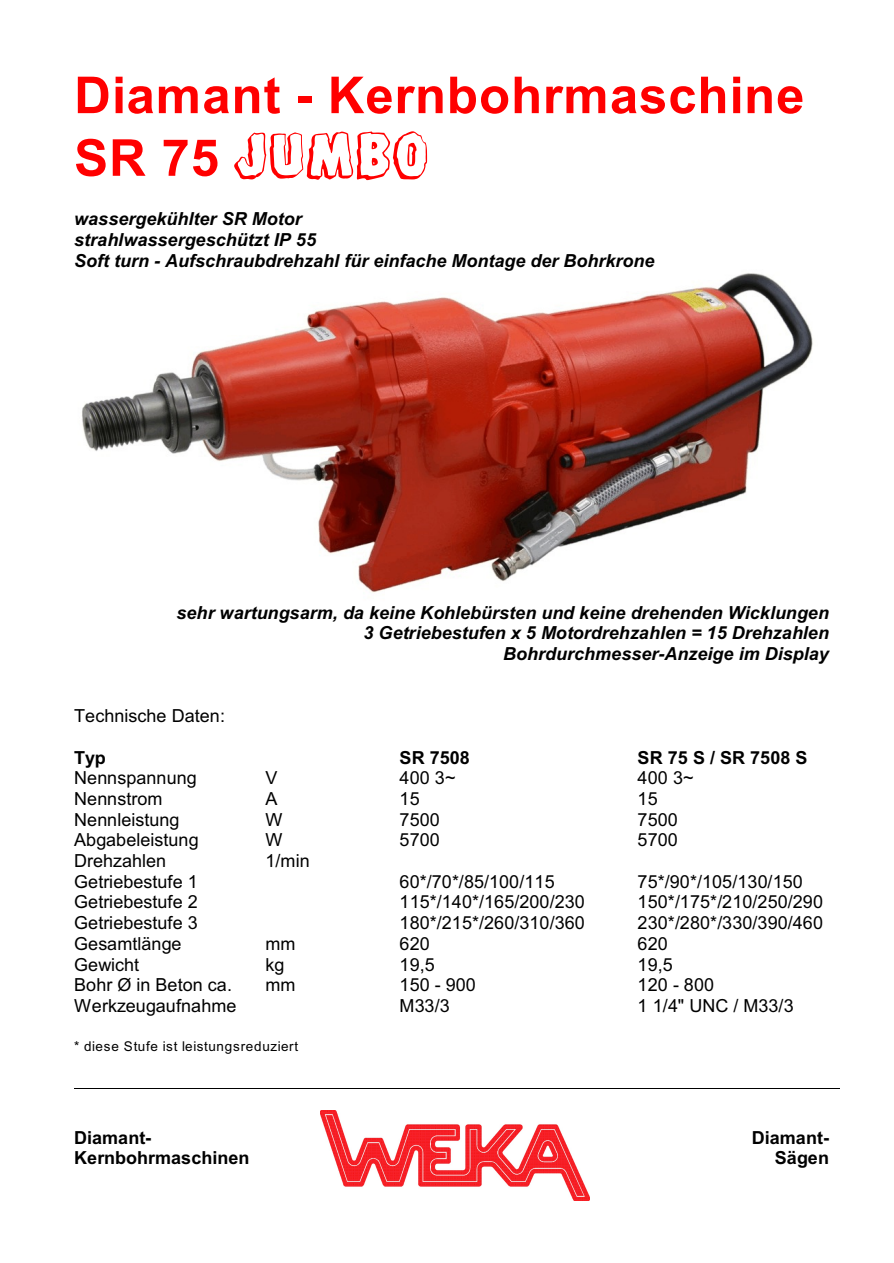
<style>
.page{position:relative;width:894px;height:1263px;background:#fff}
.page>*{position:absolute;margin:0;border:0;box-sizing:border-box;transform-origin:0 0}
.t1{font:67.5px "Bedrock BT";color:#f00}
.t2{font:700 51px "Arial";letter-spacing:.015em;color:#f00}
.t3{font:18px "Arial";letter-spacing:.005em;color:#000}
.t4{font:italic 700 18px/20.7px "Arial";color:#000}
.t5{font:700 18px/20.7px "Arial";letter-spacing:.005em;color:#000}
.t6{font:13.5px "Arial";letter-spacing:.045em;color:#000}
.s1{font-family:"Arial";font-weight:700;font-size:51px}
</style>
<div class="page">
<img style="left:82px;top:273px;width:731px;height:320px">
<img style="left:320px;top:1111px;width:269px;height:90px">
<hr style="left:74px;top:1088px;width:765px;height:1px;background:#000">
<h2 class="t2" style="left:74px;top:76px;width:732px">Diamant - Kernbohrmaschine</h2>
<h1 class="t1" style="left:74px;top:125px;width:356px"><span class="s1">SR 75</span> JUMBO</h1>
<p class="t4" style="left:74px;top:210px;width:582px">wassergekühlter SR Motor<br>strahlwassergeschützt IP 55<br>Soft turn - Aufschraubdrehzahl für einfache Montage der Bohrkrone</p>
<p class="t4" style="left:176px;top:604px;width:654px;text-align:right">sehr wartungsarm, da keine Kohlebürsten und keine drehenden Wicklungen<br>3 Getriebestufen x 5 Motordrehzahlen = 15 Drehzahlen<br>Bohrdurchmesser-Anzeige im Display</p>
<p class="t3" style="left:74px;top:709px;width:152px">Technische Daten:</p>
<p class="t5" style="left:74px;top:749px;width:33px">Typ</p>
<p class="t5" style="left:400px;top:749px;width:72px">SR 7508</p>
<p class="t5" style="left:638px;top:749px;width:171px">SR 75 S / SR 7508 S</p>
<p class="t3" style="left:74px;top:771px;width:124px">Nennspannung</p>
<p class="t3" style="left:266px;top:771px;width:14px">V</p>
<p class="t3" style="left:400px;top:771px;width:57px">400 3~</p>
<p class="t3" style="left:638px;top:771px;width:57px">400 3~</p>
<p class="t3" style="left:74px;top:792px;width:90px">Nennstrom</p>
<p class="t3" style="left:266px;top:792px;width:14px">A</p>
<p class="t3" style="left:400px;top:792px;width:22px">15</p>
<p class="t3" style="left:638px;top:792px;width:22px">15</p>
<p class="t3" style="left:74px;top:813px;width:107px">Nennleistung</p>
<p class="t3" style="left:266px;top:813px;width:18px">W</p>
<p class="t3" style="left:400px;top:813px;width:42px">7500</p>
<p class="t3" style="left:638px;top:813px;width:42px">7500</p>
<p class="t3" style="left:74px;top:833px;width:126px">Abgabeleistung</p>
<p class="t3" style="left:266px;top:833px;width:18px">W</p>
<p class="t3" style="left:400px;top:833px;width:42px">5700</p>
<p class="t3" style="left:638px;top:833px;width:42px">5700</p>
<p class="t3" style="left:74px;top:854px;width:94px">Drehzahlen</p>
<p class="t3" style="left:266px;top:854px;width:46px">1/min</p>
<p class="t3" style="left:74px;top:875px;width:125px">Getriebestufe 1</p>
<p class="t3" style="left:400px;top:875px;width:157px">60*/70*/85/100/115</p>
<p class="t3" style="left:638px;top:875px;width:167px">75*/90*/105/130/150</p>
<p class="t3" style="left:74px;top:895px;width:125px">Getriebestufe 2</p>
<p class="t3" style="left:400px;top:895px;width:187px">115*/140*/165/200/230</p>
<p class="t3" style="left:638px;top:895px;width:187px">150*/175*/210/250/290</p>
<p class="t3" style="left:74px;top:916px;width:125px">Getriebestufe 3</p>
<p class="t3" style="left:400px;top:916px;width:187px">180*/215*/260/310/360</p>
<p class="t3" style="left:638px;top:916px;width:187px">230*/280*/330/390/460</p>
<p class="t3" style="left:74px;top:937px;width:109px">Gesamtlänge</p>
<p class="t3" style="left:266px;top:937px;width:32px">mm</p>
<p class="t3" style="left:400px;top:937px;width:32px">620</p>
<p class="t3" style="left:638px;top:937px;width:32px">620</p>
<p class="t3" style="left:74px;top:957px;width:66px">Gewicht</p>
<p class="t3" style="left:266px;top:957px;width:21px">kg</p>
<p class="t3" style="left:400px;top:957px;width:37px">19,5</p>
<p class="t3" style="left:638px;top:957px;width:37px">19,5</p>
<p class="t3" style="left:74px;top:978px;width:159px">Bohr Ø in Beton ca.</p>
<p class="t3" style="left:266px;top:978px;width:32px">mm</p>
<p class="t3" style="left:400px;top:978px;width:78px">150 - 900</p>
<p class="t3" style="left:638px;top:978px;width:78px">120 - 800</p>
<p class="t3" style="left:74px;top:999px;width:164px">Werkzeugaufnahme</p>
<p class="t3" style="left:400px;top:999px;width:52px">M33/3</p>
<p class="t3" style="left:638px;top:999px;width:158px">1 1/4" UNC / M33/3</p>
<p class="t6" style="left:74px;top:1041px;width:226px">* diese Stufe ist leistungsreduziert</p>
<p class="t5" style="left:74px;top:1129px;width:177px">Diamant-<br>Kernbohrmaschinen</p>
<p class="t5" style="left:752px;top:1129px;width:79px;text-align:right">Diamant-<br>Sägen</p>
</div>
